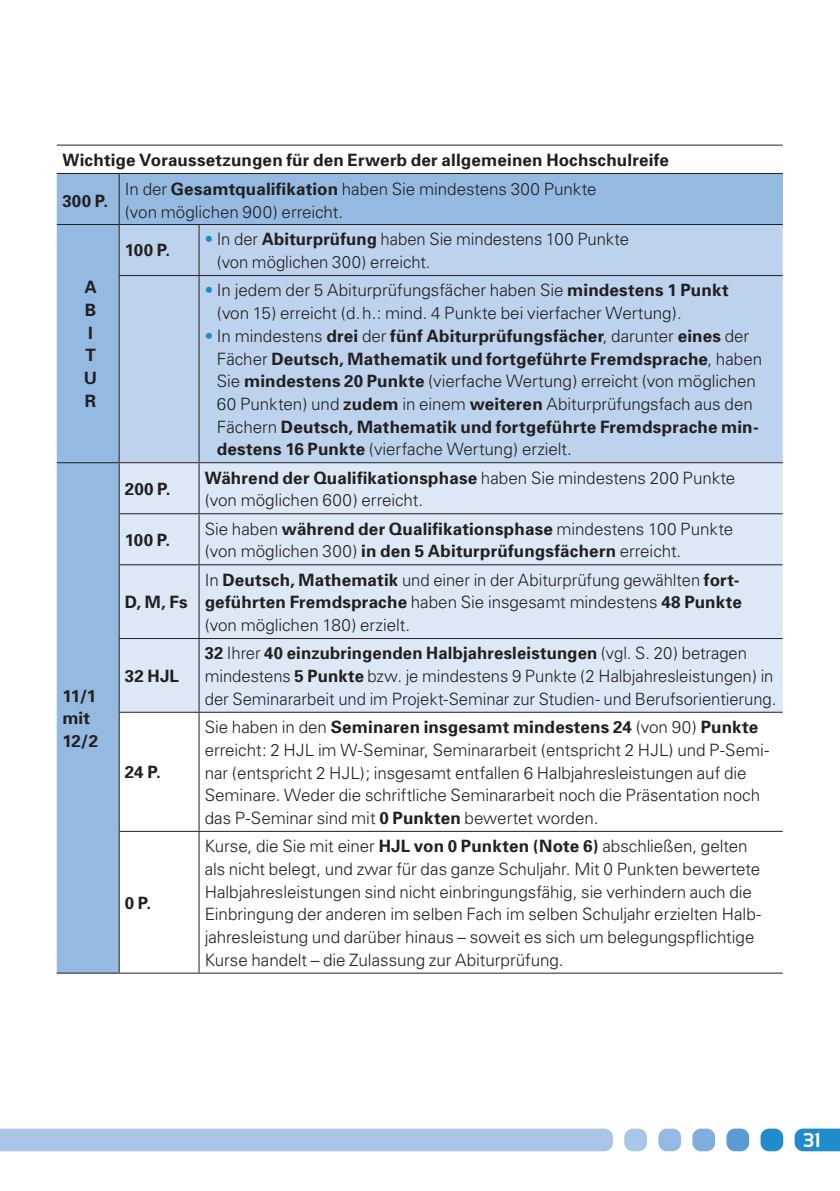
<style>
.page{position:relative;width:840px;height:1191px;background:#fff}
.page>*{position:absolute;margin:0;border:0;box-sizing:border-box;transform-origin:0 0}
.t1{font:700 20px "Sansation";color:#fff}
.t2{font:300 17px/22.6px "Univers";letter-spacing:-.005em;color:#231f20}
.t3{font:700 17px/22.6px "Univers";letter-spacing:.01em;color:#231f20}
.s1{font-weight:700}
.s2{color:#218bcb}
.s3{font-weight:300;color:#218bcb}
.s4{font-weight:300}
</style>
<div class="page">
<svg style="left:794px;top:1128px;width:45px;height:23px"></svg>
<div style="left:760px;top:1128px;width:22px;height:23px;background:#218bcb;border-radius:9px"></div>
<div style="left:726px;top:1128px;width:22px;height:23px;background:#599cd4;border-radius:9px"></div>
<div style="left:692px;top:1128px;width:22px;height:23px;background:#80afdd;border-radius:9px"></div>
<div style="left:658px;top:1128px;width:22px;height:23px;background:#95bae2;border-radius:9px"></div>
<div style="left:624px;top:1128px;width:22px;height:23px;background:#a9c5e7;border-radius:9px"></div>
<div style="left:0;top:1128px;width:612px;height:23px;background:#a9c5e7"></div>
<div style="left:57px;top:174px;width:62px;height:798px;background:#95bae2"></div>
<div style="left:119px;top:173px;width:663px;height:51px;background:#95bae2"></div>
<div style="left:120px;top:225px;width:662px;height:237px;background:#bdd2ec"></div>
<div style="left:120px;top:463px;width:662px;height:248px;background:#dce8f5"></div>
<hr style="left:57px;top:145px;width:725px;height:1px;background:#231f20">
<hr style="left:57px;top:173px;width:62px;height:1px;background:#231f20">
<hr style="left:57px;top:224px;width:62px;height:1px;background:#231f20">
<hr style="left:57px;top:462px;width:62px;height:1px;background:#231f20">
<hr style="left:119px;top:564px;width:663px;height:1px;background:#231f20">
<hr style="left:119px;top:638px;width:663px;height:1px;background:#231f20">
<hr style="left:119px;top:711px;width:663px;height:1px;background:#231f20">
<hr style="left:119px;top:831px;width:663px;height:1px;background:#231f20">
<hr style="left:57px;top:972px;width:725px;height:1px;background:#231f20">
<hr style="left:198px;top:276px;width:1px;height:186px;background:#231f20">
<hr style="left:198px;top:514px;width:1px;height:50px;background:#231f20">
<hr style="left:198px;top:565px;width:1px;height:73px;background:#231f20">
<hr style="left:198px;top:639px;width:1px;height:72px;background:#231f20">
<hr style="left:198px;top:712px;width:1px;height:119px;background:#231f20">
<hr style="left:198px;top:832px;width:1px;height:140px;background:#231f20">
<hr style="left:119px;top:565px;width:1px;height:73px;background:#231f20">
<hr style="left:119px;top:639px;width:1px;height:72px;background:#231f20">
<hr style="left:119px;top:712px;width:1px;height:119px;background:#231f20">
<hr style="left:119px;top:832px;width:1px;height:140px;background:#231f20">
<hr style="left:119px;top:276px;width:1px;height:186px;background:#231f20">
<hr style="left:119px;top:514px;width:1px;height:50px;background:#231f20">
<hr style="left:119px;top:173px;width:80px;height:1px;background:#231f20">
<hr style="left:119px;top:174px;width:1px;height:50px;background:#231f20">
<hr style="left:199px;top:173px;width:583px;height:1px;background:#231f20">
<hr style="left:119px;top:224px;width:80px;height:1px;background:#231f20">
<hr style="left:119px;top:225px;width:1px;height:50px;background:#231f20">
<hr style="left:199px;top:224px;width:583px;height:1px;background:#231f20">
<hr style="left:198px;top:225px;width:1px;height:50px;background:#231f20">
<hr style="left:119px;top:275px;width:663px;height:1px;background:#231f20">
<hr style="left:119px;top:462px;width:80px;height:1px;background:#231f20">
<hr style="left:119px;top:463px;width:1px;height:50px;background:#231f20">
<hr style="left:199px;top:462px;width:583px;height:1px;background:#231f20">
<hr style="left:198px;top:463px;width:1px;height:50px;background:#231f20">
<hr style="left:119px;top:513px;width:663px;height:1px;background:#231f20">
<p class="t3" style="left:62px;top:151px;width:607px">Wichtige Voraussetzungen für den Erwerb der allgemeinen Hochschulreife</p>
<p class="t3" style="left:62px;top:191px;width:47px">300 P.</p>
<p class="t2" style="left:125px;top:180px;width:473px">In der <span class="s1">Gesamtqualifikation</span> haben Sie mindestens 300 Punkte (von möglichen 900) erreicht.</p>
<p class="t3" style="left:84px;top:277px;width:15px">A<br>B<br>I<br>T<br>U<br>R</p>
<p class="t3" style="left:62px;top:686px;width:37px">11/1 mit<br>12/2</p>
<p class="t3" style="left:125px;top:241px;width:47px">100 P.</p>
<p class="t2" style="left:216px;top:230px;width:413px;text-indent:-12px"><span class="s2">•</span> In der <span class="s1">Abiturprüfung</span> haben Sie mindestens 100 Punkte (von möglichen 300) erreicht.</p>
<p class="t2" style="left:217px;top:281px;width:513px;text-indent:-12px"><span class="s2">•</span> In jedem der 5 Abiturprüfungsfächer haben Sie <span class="s1">mindestens 1 Punkt </span>(von 15) erreicht (d. h.: mind. 4 Punkte bei vierfacher Wertung).</p>
<p class="t3" style="left:217px;top:326px;width:546px;text-indent:-12px"><span class="s3">•</span> <span class="s4">In mindestens</span> drei <span class="s4">der</span> fünf Abiturprüfungsfächer<span class="s4">, darunter</span> eines <span class="s4">der Fächer</span> Deutsch, Mathematik und fortgeführte Fremdsprache<span class="s4">, haben Sie</span> mindestens 20 Punkte <span class="s4">(vierfache Wertung) erreicht (von möglichen 60 Punkten) und</span> zudem <span class="s4">in einem</span> weiteren <span class="s4">Abiturprüfungsfach aus den Fächern</span> Deutsch, Mathematik und fortgeführte Fremdsprache min&shy;destens 16 Punkte <span class="s4">(vierfache Wertung) erzielt.</span></p>
<p class="t3" style="left:125px;top:479px;width:47px">200 P.</p>
<p class="t2" style="left:204px;top:468px;width:532px"><span class="s1">Während der Qualifikationsphase</span> haben Sie mindestens 200 Punkte (von möglichen 600) erreicht.</p>
<p class="t3" style="left:125px;top:530px;width:47px">100 P.</p>
<p class="t3" style="left:204px;top:519px;width:529px"><span class="s4">Sie haben</span> während der Qualifikationsphase <span class="s4">mindestens 100 Punkte (von möglichen 300)</span> in den 5 Abiturprüfungsfächern <span class="s4">erreicht.</span></p>
<p class="t3" style="left:125px;top:592px;width:64px">D, M, Fs</p>
<p class="t2" style="left:204px;top:570px;width:538px">In <span class="s1">Deutsch, Mathematik</span> und einer in der Abiturprüfung gewählten <span class="s1">fort&shy;geführten Fremdsprache</span> haben Sie insgesamt mindestens <span class="s1">48 Punkte </span>(von möglichen 180) erzielt.</p>
<p class="t3" style="left:125px;top:666px;width:56px">32 HJL</p>
<p class="t3" style="left:125px;top:762px;width:37px">24 P.</p>
<p class="t3" style="left:125px;top:893px;width:28px">0 P.</p>
<p class="t2" style="left:205px;top:643px;width:573px"><span class="s1">32</span> Ihrer <span class="s1">40 einzubringenden Halbjahresleistungen</span> (vgl. S. 20) betragen mindestens <span class="s1">5 Punkte</span> bzw. je mindestens 9 Punkte (2 Halbjahresleistungen) in der Seminararbeit und im Projekt-Seminar zur Studien- und Berufsorientierung.</p>
<p class="t2" style="left:204px;top:717px;width:565px">Sie haben in den <span class="s1">Seminaren insgesamt mindestens 24</span> (von 90) <span class="s1">Punkte </span>erreicht: 2 HJL im W-Seminar, Seminararbeit (entspricht 2 HJL) und P-Semi&shy;nar (entspricht 2 HJL); insgesamt entfallen 6 Halbjahresleistungen auf die Seminare. Weder die schriftliche Seminararbeit noch die Präsen tation noch das P-Seminar sind mit <span class="s1">0 Punkten</span> bewertet worden.</p>
<p class="t2" style="left:204px;top:836px;width:558px">Kurse, die Sie mit einer <span class="s1">HJL von 0 Punkten (Note 6)</span> abschließen, gelten als nicht belegt, und zwar für das ganze Schuljahr. Mit 0 Punkten bewertete Halbjahresleistungen sind nicht einbringungsfähig, sie verhindern auch die Einbringung der anderen im selben Fach im selben Schuljahr erzielten Halb&shy;jahresleistung und darüber hinaus – soweit es sich um belegungspflichtige Kurse handelt – die Zulassung zur Abiturprüfung.</p>
<p class="t1" style="left:802px;top:1129px;width:19px">31</p>
</div>
